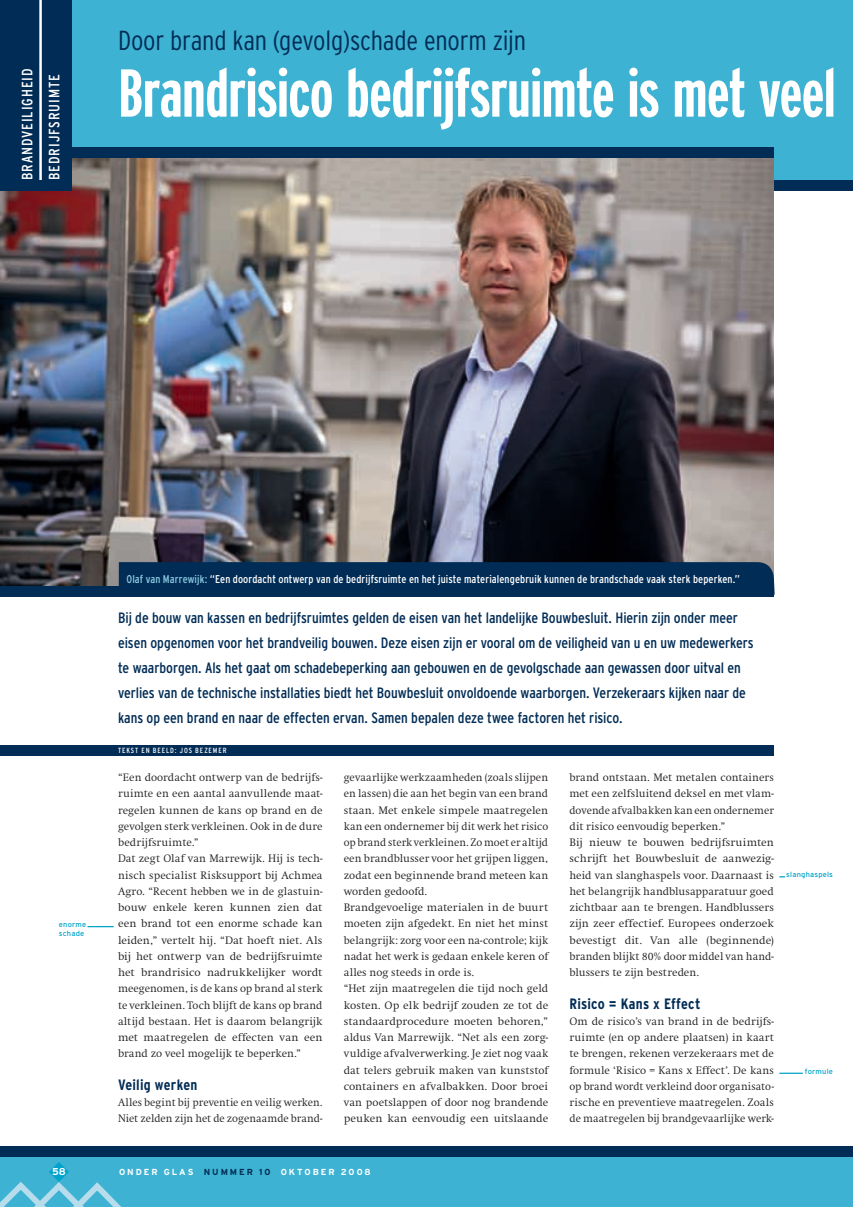
<style>
.page{position:relative;width:853px;height:1207px;background:#fff}
.page>*{position:absolute;margin:0;border:0;box-sizing:border-box;transform-origin:0 0}
.t1{font:700 extra-condensed 67.5px "Interstate";letter-spacing:-.01em;color:#fff}
.t2{font:300 condensed 27.5px "Interstate";letter-spacing:-.005em;color:#002c55}
.t3{font:condensed 15px/25px "Interstate";color:#002c55}
.t4{font:700 condensed 15px "Interstate";letter-spacing:.015em;color:#002c55}
.t5{font:condensed 15px/27.1px "Interstate";letter-spacing:.06em;color:#fff}
.t6{font:300 11.25px/16.2px "Swift";letter-spacing:.005em;color:#231f20}
.t7{font:condensed 11.25px "Interstate";letter-spacing:.01em;color:#fff}
.t8{font:700 10px "Interstate";color:#fff}
.t9{font:700 8.75px "Interstate";letter-spacing:.22em;color:#fff}
.t10{font:7.5px/8.8px "Interstate";letter-spacing:.025em;color:#00a4ca}
.t11{font:condensed 7.5px "Interstate";letter-spacing:.12em;color:#fff}
.s1{color:#8bcbe3}
.s2{color:#002c55}
</style>
<div class="page">
<div style="left:0;top:1146px;width:852px;height:61px;background:#3eb2d2"></div>
<div style="left:0;top:0;width:852px;height:184px;background:#3eb2d2"></div>
<div style="left:0;top:180px;width:852px;height:11px;background:#002c55"></div>
<div style="left:0;top:1146px;width:852px;height:10px;background:#002c55"></div>
<img style="left:0;top:158px;width:773px;height:428px">
<div style="left:0;top:0;width:72px;height:191px;background:#002c55"></div>
<div style="left:0;top:147px;width:773px;height:11px;background:#002c55"></div>
<div style="left:0;top:586px;width:773px;height:11px;background:#002c55"></div>
<div style="left:0;top:745px;width:773px;height:11px;background:#002c55"></div>
<div style="left:119px;top:562px;width:655px;height:33px;background:#002c55"></div>
<hr style="left:39px;top:0;width:3px;height:180px;background:#fff">
<hr style="left:779px;top:1072px;width:23px;height:2px;background:#00a4ca">
<svg style="left:87px;top:926px;width:27px;height:1px"></svg>
<svg style="left:0;top:1162px;width:122px;height:45px"></svg>
<h2 class="t2" style="left:118px;top:25px;width:409px">Door brand kan (gevolg)schade enorm zijn</h2>
<h3 class="t5" style="left:13px;top:180px;width:113px;rotate:-90deg">BRANDVEILIGHEID<br>BEDRIJFSRUIMTE</h3>
<h1 class="t1" style="left:118px;top:56px;width:719px">Brandrisico bedrijfsruimte is met veel</h1>
<p class="t10" style="left:59px;top:920px;width:29px">enorme schade</p>
<p class="t8" style="left:52px;top:1166px;width:15px">58</p>
<p class="t7" style="left:126px;top:573px;width:615px"><span class="s1">Olaf van Marrewijk:</span> “Een doordacht ontwerp van de bedrijfsruimte en het juiste materialengebruik kunnen de brandschade vaak sterk beperken.”</p>
<p class="t3" style="left:118px;top:605px;width:637px">Bij de bouw van kassen en bedrijfsruimtes gelden de eisen van het landelijke Bouwbesluit. Hierin zijn onder meer eisen opgenomen voor het brandveilig bouwen. Deze eisen zijn er vooral om de veiligheid van u en uw medewerkers te waarborgen. Als het gaat om schadebeperking aan gebouwen en de gevolgschade aan gewassen door uitval en verlies van de technische installaties biedt het Bouwbesluit onvoldoende waarborgen. Verzekeraars kijken naar de kans op een brand en naar de effecten ervan. Samen bepalen deze twee factoren het risico.</p>
<p class="t11" style="left:118px;top:746px;width:110px">TEKST EN BEELD: JOS BEZEMER</p>
<p class="t6" style="left:118px;top:769px;width:206px">“Een doordacht ontwerp van de bedrijfs&shy;ruimte en een aantal aanvullende maat&shy;regelen kunnen de kans op brand en de gevolgen sterk verkleinen. Ook in de dure bedrijfsruimte.”<br>Dat zegt Olaf van Marrewijk. Hij is tech&shy;nisch specialist Risksupport bij Achmea Agro. “Recent hebben we in de glastuin&shy;bouw enkele keren kunnen zien dat een brand tot een enorme schade kan leiden,” vertelt hij. “Dat hoeft niet. Als bij het ontwerp van de bedrijfsruimte het brandrisico nadrukkelijker wordt meegenomen, is de kans op brand al sterk te verkleinen. Toch blijft de kans op brand altijd bestaan. Het is daarom belangrijk met maatregelen de effecten van een brand zo veel mogelijk te beperken.”</p>
<h3 class="t4" style="left:118px;top:1076px;width:81px">Veilig werken</h3>
<p class="t6" style="left:118px;top:1094px;width:206px">Alles begint bij preventie en veilig werken.<br>Niet zelden zijn het de zogenaamde brand-</p>
<p class="t6" style="left:344px;top:769px;width:206px">gevaarlijke werkzaamheden (zoals slijpen en lassen) die aan het begin van een brand staan. Met enkele simpele maatregelen kan een ondernemer bij dit werk het risico op brand sterk verkleinen. Zo moet er altijd een brandblusser voor het grijpen liggen, zodat een beginnende brand meteen kan worden gedoofd.<br>Brandgevoelige materialen in de buurt moeten zijn afgedekt. En niet het minst belangrijk: zorg voor een na-controle; kijk nadat het werk is gedaan enkele keren of alles nog steeds in orde is.<br>“Het zijn maatregelen die tijd noch geld kosten. Op elk bedrijf zouden ze tot de standaardprocedure moeten behoren,” aldus Van Marrewijk. “Net als een zorg&shy;vuldige afvalverwerking. Je ziet nog vaak dat telers gebruik maken van kunststof containers en afvalbakken. Door broei van poetslappen of door nog brandende peuken kan eenvoudig een uitslaande</p>
<p class="t6" style="left:569px;top:769px;width:206px">brand ontstaan. Met metalen containers met een zelfsluitend deksel en met vlam&shy;dovende afvalbakken kan een ondernemer dit risico eenvoudig beperken.”<br>Bij nieuw te bouwen bedrijfsruimten schrijft het Bouwbesluit de aanwezig&shy;heid van slanghaspels voor. Daarnaast is het belangrijk handblusapparatuur goed zichtbaar aan te brengen. Handblussers zijn zeer effectief. Europees onderzoek bevestigt dit. Van alle (beginnende) branden blijkt 80% door middel van hand&shy;blussers te zijn bestreden.</p>
<h3 class="t4" style="left:569px;top:995px;width:132px">Risico = Kans x Effect</h3>
<p class="t6" style="left:569px;top:1013px;width:206px;text-align:justify">Om de risico’s van brand in de bedrijfs&shy;ruimte (en op andere plaatsen) in kaart te brengen, rekenen verzekeraars met de formule ‘Risico = Kans x Effect’. De kans op brand wordt verkleind door organisato&shy;rische en preventieve maatregelen. Zoals de maatregelen bij brandgevaarlijke werk-</p>
<p class="t10" style="left:786px;top:870px;width:48px">slanghaspels</p>
<p class="t10" style="left:804px;top:1067px;width:30px">formule</p>
<p class="t9" style="left:119px;top:1167px;width:210px">ONDER GLAS <span class="s2">NUMMER 10</span> OKTOBER</p>
<p class="t9" style="left:341px;top:1167px;width:31px">2008</p>
</div>
